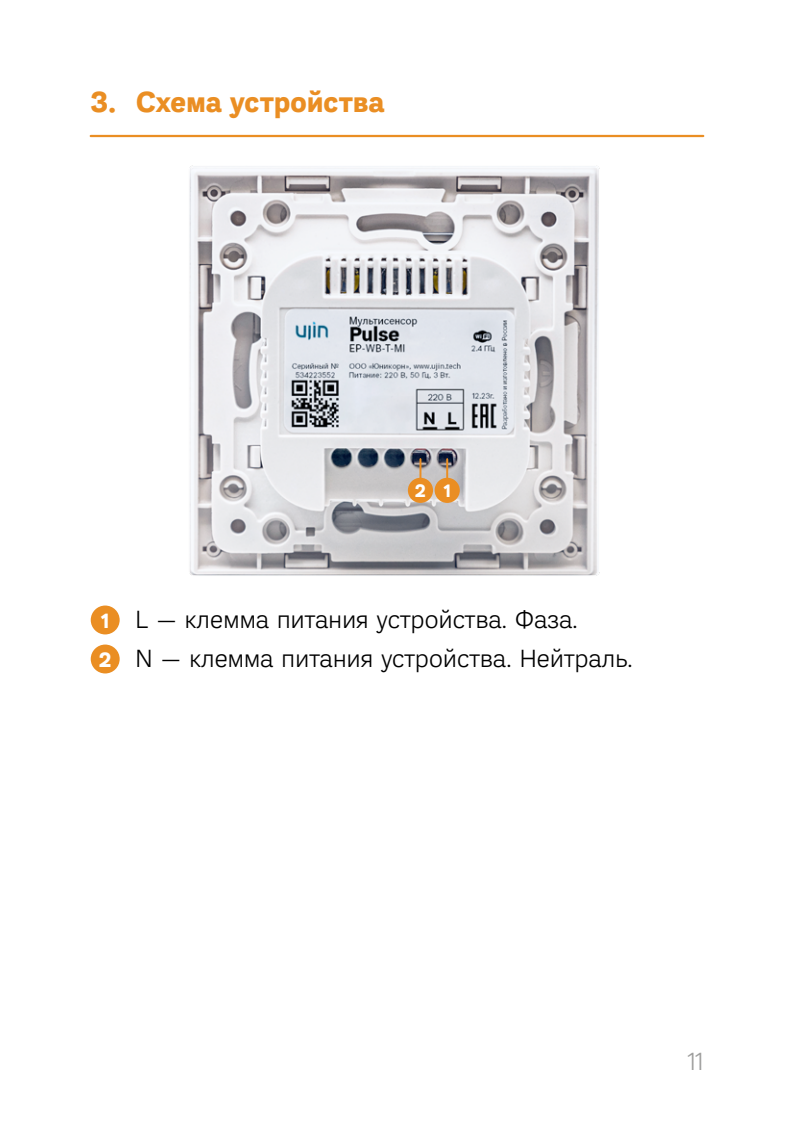
<style>
.page{position:relative;width:794px;height:1134px;background:#fff}
.page>*{position:absolute;margin:0;border:0;box-sizing:border-box;transform-origin:0 0}
.t1{font:700 28px "Ida";letter-spacing:.01em;color:#ea8e23}
.t2{font:300 24px/39.2px "Ida";letter-spacing:.01em;color:#000}
.t3{font:300 24px "Ida";color:#9d9d9c}
.t4{font:700 20px/39.2px "Ida";color:#fff}
.t5{font:700 17.2px "Ida";color:#fff}
</style>
<div class="page">
<img style="left:189px;top:165px;width:411px;height:411px">
<hr style="left:91px;top:135px;width:612px;height:2px;background:#ea8e23">
<div style="left:91px;top:605px;width:29px;height:29px;background:#ea8e23;border-radius:50%"></div>
<div style="left:91px;top:644px;width:29px;height:29px;background:#ea8e23;border-radius:50%"></div>
<div style="left:408px;top:478px;width:25px;height:25px;background:#ea8e23;border-radius:50%"></div>
<div style="left:434px;top:478px;width:26px;height:25px;background:#ea8e23;border-radius:50%"></div>
<svg style="left:419px;top:459px;width:2px;height:19px"></svg>
<svg style="left:446px;top:459px;width:2px;height:19px"></svg>
<p class="t1" style="left:91px;top:84px;width:295px">3. Схема устройства</p>
<p class="t5" style="left:415px;top:480px;width:37px">2 1</p>
<p class="t4" style="left:99px;top:601px;width:13px">1<br>2</p>
<p class="t2" style="left:136px;top:600px;width:498px">L — клемма питания устройства. Фаза.<br>N — клемма питания устройства. Нейтраль.</p>
<p class="t3" style="left:688px;top:1048px;width:17px">11</p>
</div>
